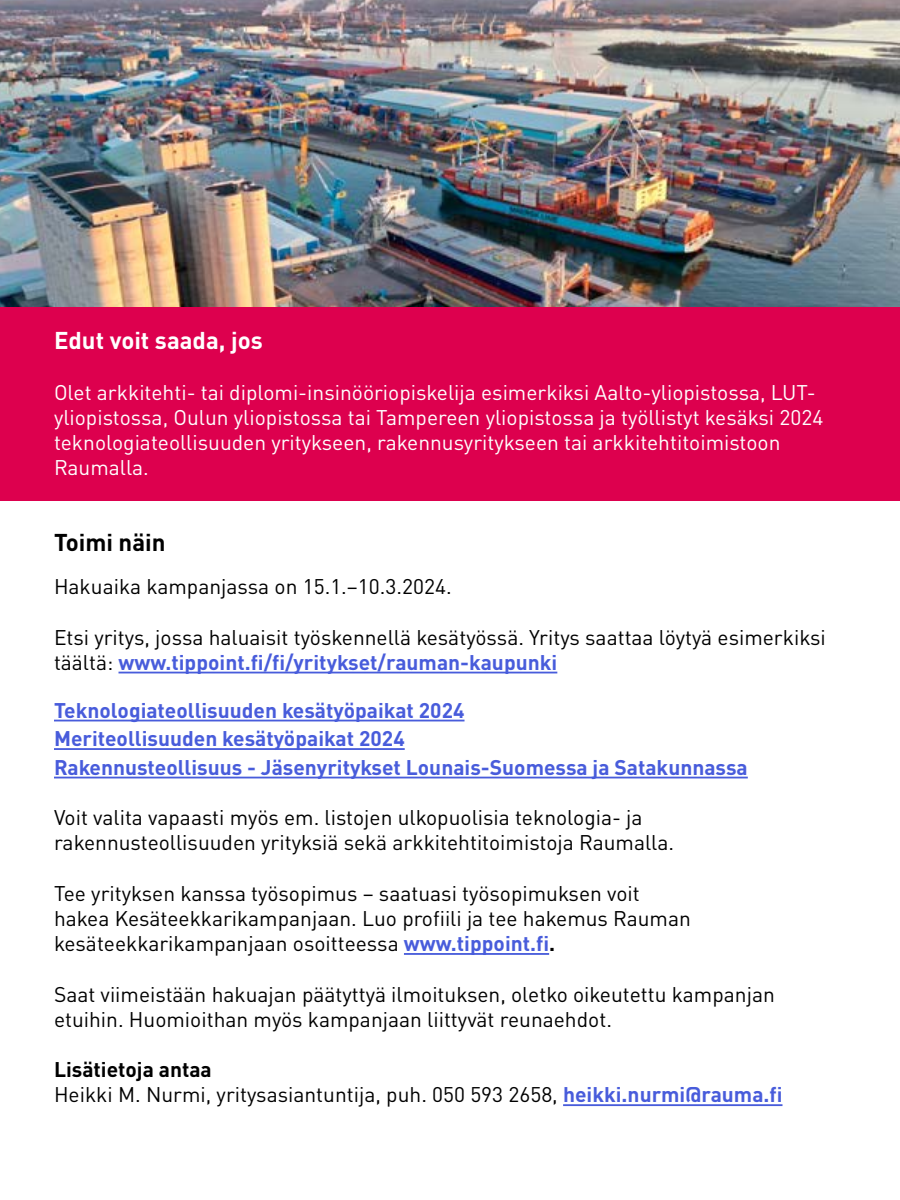
<style>
.page{position:relative;width:900px;height:1200px;background:#fff}
.page>*{position:absolute;margin:0;border:0;box-sizing:border-box;transform-origin:0 0}
.Otsikko_2{font:700 24px "DINOT";color:#fff}
.Otsikko_2-2{font:700 24px "DINOT";color:#000}
.Leipäteksti_2{font:21px/25.2px "DINOT";color:#000}
.Otsikko_2-3{font:21px/25.2px "DINOT";color:#fff}
.Leipäteksti_2-2{font:700 21px "DINOT";color:#485cdb}
.Leipäteksti_2-3{font:700 21px "DINOT";color:#000}
.s1{font-weight:700;color:#485cdb}
.s2{font-weight:700}
</style>
<div class="page">
<img style="left:0;top:0;width:900px;height:308px">
<div style="left:0;top:308px;width:900px;height:193px;background:#dd004e"></div>
<hr style="left:119px;top:672px;width:438px;height:1px;background:#485cdb">
<hr style="left:54px;top:720px;width:411px;height:1px;background:#485cdb">
<hr style="left:54px;top:748px;width:351px;height:2px;background:#485cdb">
<hr style="left:54px;top:777px;width:694px;height:1px;background:#485cdb">
<hr style="left:404px;top:953px;width:145px;height:2px;background:#485cdb">
<hr style="left:563px;top:1104px;width:219px;height:2px;background:#485cdb">
<p class="Otsikko_2" style="left:54px;top:325px;width:210px">Edut voit saada, jos</p>
<p class="Otsikko_2-3" style="left:54px;top:379px;width:771px">Olet arkkitehti- tai diplomi-insinööriopiskelija esimerkiksi Aalto-yliopistossa, LUT&shy;yliopistossa, Oulun yliopistossa tai Tampereen yliopistossa ja työllistyt kesäksi 2024 teknologiateollisuuden yritykseen, rakennusyritykseen tai arkkitehtitoimistoon Raumalla.</p>
<p class="Otsikko_2-2" style="left:54px;top:527px;width:113px">Toimi näin</p>
<p class="Leipäteksti_2" style="left:54px;top:574px;width:399px">Hakuaika kampanjassa on 15.1.–10.3.2024.</p>
<p class="Leipäteksti_2" style="left:54px;top:624px;width:773px">Etsi yritys, jossa haluaisit työskennellä kesätyössä. Yritys saattaa löytyä esimerkiksi täältä: <span class="s1">www.tippoint.fi/fi/yritykset/rauman-kaupunki</span></p>
<p class="Leipäteksti_2-2" style="left:54px;top:696px;width:412px">Teknologiateollisuuden kesätyöpaikat 2024</p>
<p class="Leipäteksti_2-2" style="left:54px;top:725px;width:352px">Meriteollisuuden kesätyöpaikat 2024</p>
<p class="Leipäteksti_2-2" style="left:54px;top:753px;width:695px">Rakennusteollisuus - Jäsenyritykset Lounais-Suomessa ja Satakunnassa</p>
<p class="Leipäteksti_2" style="left:54px;top:805px;width:622px">Voit valita vapaasti myös em. listojen ulkopuolisia teknologia- ja rakennusteollisuuden yrityksiä sekä arkkitehtitoimistoja Raumalla.</p>
<p class="Leipäteksti_2" style="left:54px;top:880px;width:638px">Tee yrityksen kanssa työsopimus – saatuasi työsopimuksen voit hakea Kesäteekkarikampanjaan. Luo profiili ja tee hakemus Rauman kesäteekkarikampanjaan osoitteessa <span class="s1">www.tippoint.fi</span><span class="s2">.</span></p>
<p class="Leipäteksti_2" style="left:54px;top:981px;width:722px">Saat viimeistään hakuajan päätyttyä ilmoituksen, oletko oikeutettu kampanjan etuihin. Huomioithan myös kampanjaan liittyvät reunaehdot.</p>
<p class="Leipäteksti_2-3" style="left:54px;top:1056px;width:159px">Lisätietoja antaa</p>
<p class="Leipäteksti_2" style="left:54px;top:1082px;width:730px">Heikki M. Nurmi, yritysasiantuntija, puh. 050 593 2658, <span class="s1">heikki.nurmi@rauma.fi</span></p>
</div>
